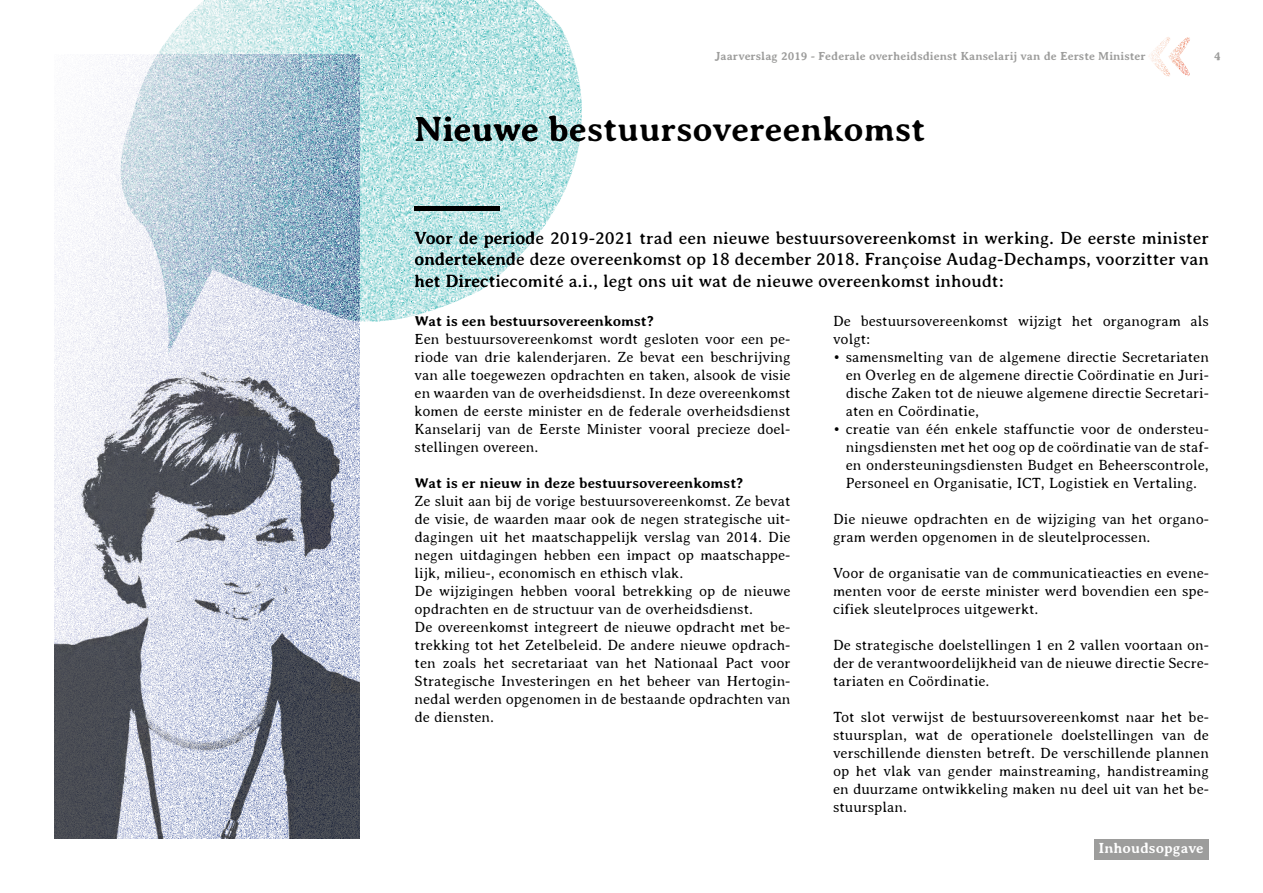
<style>
.page{position:relative;width:1263px;height:893px;background:#fff}
.page>*{position:absolute;margin:0;border:0;box-sizing:border-box;transform-origin:0 0}
.H1_-_titre{font:700 36px "Averia Serif";color:#000}
.chapeau{font:18px/21.6px "Averia Serif";color:#000;text-align:justify}
.texte{font:300 15px/18px "Averia Serif";color:#000;text-align:justify}
.H2_-_titre_dans_text{font:700 15px "Averia Serif";color:#000}
.t1{font:700 15px "Averia Serif";color:#fff}
.t2{font:700 12px "Averia Serif";color:#9d9d9c}
</style>
<div class="page">
<img style="left:1148px;top:37px;width:42px;height:40px">
<div style="left:1094px;top:839px;width:114px;height:20px;background:#9d9d9c"></div>
<img style="left:54px;top:59px;width:46px;height:266px">
<img style="left:54px;top:325px;width:305px;height:514px">
<img style="left:100px;top:0;width:482px;height:354px">
<hr style="left:415px;top:206px;width:85px;height:4px;background:#000">
<p class="t2" style="left:715px;top:49px;width:432px">Jaarverslag 2019 - Federale overheidsdienst Kanselarij van de Eerste Minister</p>
<p class="t2" style="left:1214px;top:49px;width:8px">4</p>
<h1 class="H1_-_titre" style="left:415px;top:109px;width:512px">Nieuwe bestuursovereenkomst</h1>
<p class="chapeau" style="left:415px;top:227px;width:796px">Voor de periode 2019-2021 trad een nieuwe bestuursovereenkomst in werking. De eerste minister ondertekende deze overeenkomst op 18 december 2018. Françoise Audag-Dechamps, voorzitter van het Directiecomité a.i., legt ons uit wat de nieuwe overeenkomst inhoudt:</p>
<h2 class="H2_-_titre_dans_text" style="left:415px;top:313px;width:241px">Wat is een bestuursovereenkomst?</h2>
<p class="texte" style="left:415px;top:330px;width:377px">Een bestuursovereenkomst wordt gesloten voor een pe&shy;riode van drie kalenderjaren. Ze bevat een beschrijving van alle toegewezen opdrachten en taken, alsook de visie en waarden van de overheidsdienst. In deze overeenkomst komen de eerste minister en de federale overheidsdienst Kanselarij van de Eerste Minister vooral precieze doel&shy;stellingen overeen.</p>
<h2 class="H2_-_titre_dans_text" style="left:415px;top:475px;width:330px">Wat is er nieuw in deze bestuursovereenkomst?</h2>
<p class="texte" style="left:415px;top:492px;width:377px">Ze sluit aan bij de vorige bestuursovereenkomst. Ze bevat de visie, de waarden maar ook de negen strategische uit&shy;dagingen uit het maatschappelijk verslag van 2014. Die negen uitdagingen hebben een impact op maatschappe&shy;lijk, milieu-, economisch en ethisch vlak.</p>
<p class="texte" style="left:415px;top:582px;width:377px">De wijzigingen hebben vooral betrekking op de nieuwe opdrachten en de structuur van de overheidsdienst.</p>
<p class="texte" style="left:415px;top:618px;width:377px">De overeenkomst integreert de nieuwe opdracht met be&shy;trekking tot het Zetelbeleid. De andere nieuwe opdrach&shy;ten zoals het secretariaat van het Nationaal Pact voor Strategische Investeringen en het beheer van Hertogin&shy;nedal werden opgenomen in de bestaande opdrachten van de diensten.</p>
<p class="texte" style="left:833px;top:312px;width:377px">De bestuursovereenkomst wijzigt het organogram als volgt:</p>
<p class="texte" style="left:846px;top:348px;width:365px;text-indent:-13px">• samensmelting van de algemene directie Secretariaten en Overleg en de algemene directie Coördinatie en Juri&shy;dische Zaken tot de nieuwe algemene directie Secretari&shy;aten en Coördinatie,</p>
<p class="texte" style="left:846px;top:420px;width:365px;text-indent:-13px">• creatie van één enkele staffunctie voor de ondersteu&shy;ningsdiensten met het oog op de coördinatie van de staf&shy;en ondersteuningsdiensten Budget en Beheerscontrole, Personeel en Organisatie, ICT, Logistiek en Vertaling.</p>
<p class="texte" style="left:833px;top:510px;width:377px">Die nieuwe opdrachten en de wijziging van het organo&shy;gram werden opgenomen in de sleutelprocessen.</p>
<p class="texte" style="left:833px;top:564px;width:377px">Voor de organisatie van de communicatieacties en evene&shy;menten voor de eerste minister werd bovendien een spe&shy;cifiek sleutelproces uitgewerkt.</p>
<p class="texte" style="left:833px;top:636px;width:377px">De strategische doelstellingen 1 en 2 vallen voortaan on&shy;der de verantwoordelijkheid van de nieuwe directie Secre&shy;tariaten en Coördinatie.</p>
<p class="texte" style="left:833px;top:708px;width:377px">Tot slot verwijst de bestuursovereenkomst naar het be&shy;stuursplan, wat de operationele doelstellingen van de verschillende diensten betreft. De verschillende plannen op het vlak van gender mainstreaming, handistreaming en duurzame ontwikkeling maken nu deel uit van het be&shy;stuursplan.</p>
<p class="t1" style="left:1098px;top:839px;width:107px">Inhoudsopgave</p>
</div>
